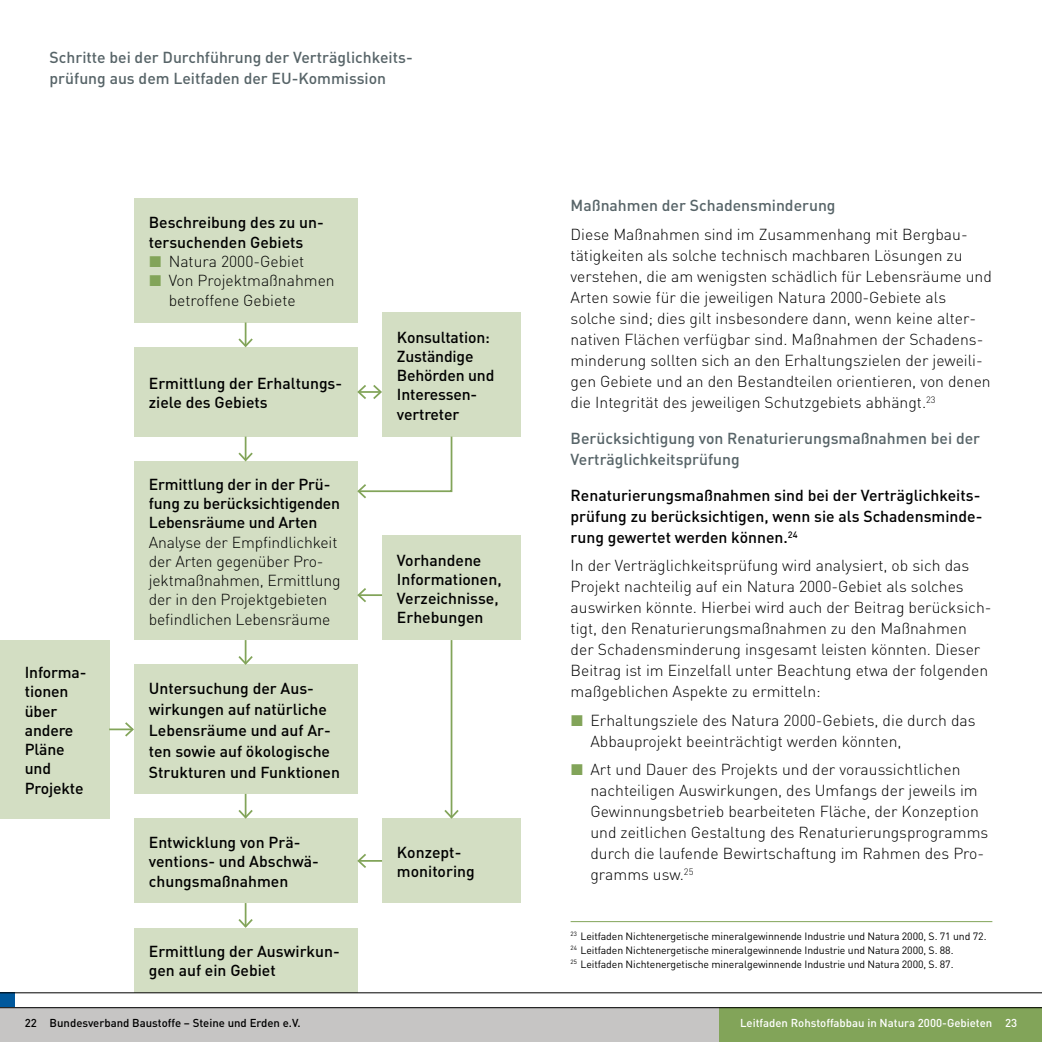
<style>
.page{position:relative;width:1042px;height:1042px;background:#fff}
.page>*{position:absolute;margin:0;border:0;box-sizing:border-box;transform-origin:0 0}
.t1{font:300 15.75px/21px "DIN";color:#000}
.t2{font:500 15.75px/19.2px "DIN";color:#000}
.t3{font:500 15.75px/21px "DIN";color:#576468}
.t4{font:500 11.38px "DIN";color:#fff}
.t5{font:500 11.38px "DIN";color:#000}
.t6{font:10.5px/14px "DIN";letter-spacing:-.01em;color:#000}
.s1{font-family:"European Pi Three";font-weight:400;color:#82a459}
</style>
<div class="page">
<div style="left:0;top:1007px;width:1042px;height:35px;background:#c6c5c4"></div>
<div style="left:719px;top:1007px;width:323px;height:35px;background:#82a459"></div>
<div style="left:0;top:992px;width:15px;height:15px;background:#00589c"></div>
<hr style="left:0;top:1007px;width:1042px;height:1px;background:#000">
<hr style="left:570px;top:921px;width:422px;height:1px;background:#82a459">
<div style="left:0;top:640px;width:109px;height:179px;background:#d3dec3"></div>
<div style="left:134px;top:198px;width:223px;height:124px;background:#d3dec3"></div>
<div style="left:134px;top:347px;width:223px;height:90px;background:#d3dec3"></div>
<div style="left:134px;top:461px;width:223px;height:179px;background:#d3dec3"></div>
<div style="left:134px;top:665px;width:223px;height:129px;background:#d3dec3"></div>
<div style="left:134px;top:819px;width:223px;height:84px;background:#d3dec3"></div>
<div style="left:134px;top:928px;width:223px;height:64px;background:#d3dec3"></div>
<div style="left:382px;top:313px;width:139px;height:124px;background:#d3dec3"></div>
<div style="left:382px;top:536px;width:139px;height:104px;background:#d3dec3"></div>
<div style="left:382px;top:819px;width:139px;height:84px;background:#d3dec3"></div>
<svg style="left:237px;top:322px;width:18px;height:26px"></svg>
<svg style="left:238px;top:437px;width:15px;height:25px"></svg>
<hr style="left:109px;top:728px;width:24px;height:2px;background:#82a459">
<svg style="left:123px;top:722px;width:11px;height:15px"></svg>
<svg style="left:357px;top:383px;width:25px;height:18px"></svg>
<hr style="left:358px;top:860px;width:24px;height:2px;background:#82a459">
<svg style="left:357px;top:852px;width:11px;height:18px"></svg>
<hr style="left:358px;top:594px;width:24px;height:2px;background:#82a459">
<svg style="left:357px;top:586px;width:11px;height:18px"></svg>
<svg style="left:237px;top:640px;width:18px;height:25px"></svg>
<hr style="left:451px;top:640px;width:1px;height:177px;background:#82a459">
<svg style="left:442px;top:808px;width:18px;height:11px"></svg>
<svg style="left:237px;top:794px;width:18px;height:25px"></svg>
<svg style="left:238px;top:903px;width:15px;height:25px"></svg>
<svg style="left:357px;top:435px;width:96px;height:65px"></svg>
<hr style="left:0;top:992px;width:1042px;height:1px;background:#000">
<p class="t3" style="left:50px;top:46px;width:365px">Schritte bei der Durchführung der Verträglichkeits&shy;prüfung aus dem Leitfaden der EU-Kommission</p>
<p class="t2" style="left:25px;top:662px;width:63px">Informa&shy;tionen über andere<br>Pläne und<br>Projekte</p>
<p class="t2" style="left:149px;top:213px;width:176px">Beschreibung des zu un-</p>
<p class="t2" style="left:149px;top:232px;width:156px">tersuchenden Gebiets</p>
<p class="t1" style="left:149px;top:251px;width:157px"><span class="s1">L</span> Natura 2000-Gebiet</p>
<p class="t1" style="left:149px;top:270px;width:187px"><span class="s1">L</span> Von Projektmaßnahmen</p>
<p class="t1" style="left:169px;top:289px;width:128px">betroffene Gebiete</p>
<p class="t2" style="left:149px;top:373px;width:195px">Ermittlung der Erhaltungs&shy;ziele des Gebiets</p>
<p class="t2" style="left:149px;top:474px;width:193px">Ermittlung der in der Prü&shy;fung zu berücksichtigenden<br>Lebensräume und Arten</p>
<p class="t1" style="left:149px;top:532px;width:193px;line-height:19.2px">Analyse der Empfindlichkeit der Arten gegenüber Pro&shy;jektmaßnahmen, Ermittlung der in den Projektgebieten befindlichen Lebensräume</p>
<p class="t2" style="left:149px;top:677px;width:193px;line-height:21px">Untersuchung der Aus&shy;wirkungen auf natürliche<br>Lebensräume und auf Ar&shy;ten sowie auf ökologische<br>Strukturen und Funktionen</p>
<p class="t2" style="left:149px;top:832px;width:172px">Entwicklung von Prä&shy;ventions- und Abschwä&shy;chungsmaßnahmen</p>
<p class="t2" style="left:149px;top:941px;width:192px">Ermittlung der Auswirkun&shy;gen auf ein Gebiet</p>
<p class="t2" style="left:397px;top:327px;width:99px">Konsultation:<br>Zuständige<br>Behörden und<br>Interessen&shy;vertreter</p>
<p class="t2" style="left:397px;top:550px;width:106px">Vorhandene<br>Informationen,<br>Verzeichnisse,<br>Erhebungen</p>
<p class="t2" style="left:397px;top:842px;width:79px">Konzept&shy;monitoring</p>
<p class="t3" style="left:570px;top:195px;width:266px">Maßnahmen der Schadensminderung</p>
<p class="t1" style="left:570px;top:224px;width:423px">Diese Maßnahmen sind im Zusammenhang mit Bergbau&shy;tätigkeiten als solche technisch machbaren Lösungen zu verstehen, die am wenigsten schädlich für Lebensräume und Arten sowie für die jeweiligen Natura 2000-Gebiete als solche sind; dies gilt insbesondere dann, wenn keine alter&shy;nativen Flächen verfügbar sind. Maßnahmen der Schadens&shy;minderung sollten sich an den Erhaltungszielen der jeweili&shy;gen Gebiete und an den Bestandteilen orientieren, von denen die Integrität des jeweiligen Schutzgebiets abhängt.<sup>23</sup></p>
<p class="t3" style="left:570px;top:427px;width:411px">Berücksichtigung von Renaturierungsmaßnahmen bei der<br>Verträglichkeitsprüfung</p>
<p class="t2" style="left:570px;top:484px;width:413px;line-height:21px">Renaturierungsmaßnahmen sind bei der Verträglichkeits&shy;prüfung zu berücksichtigen, wenn sie als Schadensminde&shy;rung gewertet werden können.<sup>24</sup></p>
<p class="t1" style="left:570px;top:555px;width:422px">In der Verträglichkeitsprüfung wird analysiert, ob sich das Projekt nachteilig auf ein Natura 2000-Gebiet als solches auswirken könnte. Hierbei wird auch der Beitrag berücksich&shy;tigt, den Renaturierungsmaßnahmen zu den Maßnahmen der Schadensminderung insgesamt leisten könnten. Dieser Beitrag ist im Einzelfall unter Beachtung etwa der folgenden maßgeblichen Aspekte zu ermitteln:</p>
<p class="t1" style="left:590px;top:709px;width:387px;text-indent:-20px"><span class="s1">L</span> Erhaltungsziele des Natura 2000-Gebiets, die durch das<br>Abbauprojekt beeinträchtigt werden könnten,</p>
<p class="t1" style="left:590px;top:759px;width:399px;text-indent:-20px"><span class="s1">L</span> Art und Dauer des Projekts und der voraussichtlichen nachteiligen Auswirkungen, des Umfangs der jeweils im Gewinnungsbetrieb bearbeiteten Fläche, der Konzeption und zeitlichen Gestaltung des Renaturierungsprogramms durch die laufende Bewirtschaftung im Rahmen des Pro&shy;gramms usw.<sup>25</sup></p>
<p class="t6" style="left:570px;top:928px;width:417px"><sup>23</sup> Leitfaden Nichtenergetische mineralgewinnende Industrie und Natura 2000, S. 71 und 72.<br><sup>24</sup> Leitfaden Nichtenergetische mineralgewinnende Industrie und Natura 2000, S. 88.<br><sup>25</sup> Leitfaden Nichtenergetische mineralgewinnende Industrie und Natura 2000, S. 87.</p>
<p class="t5" style="left:25px;top:1015px;width:277px">22 Bundesverband Baustoffe – Steine und Erden e.V.</p>
<p class="t4" style="left:740px;top:1015px;width:279px">Leitfaden Rohstoffabbau in Natura 2000-Gebieten 23</p>
</div>
